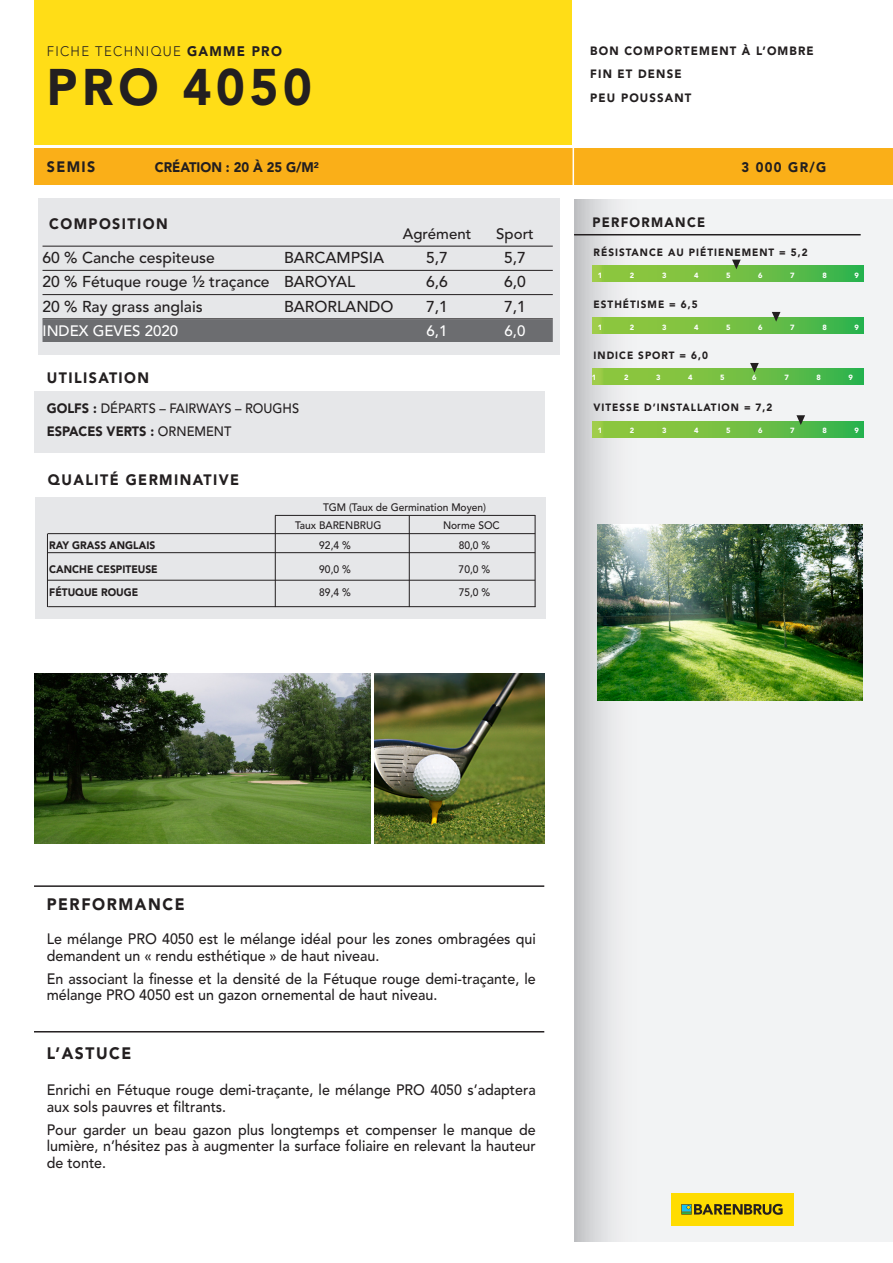
<style>
.page{position:relative;width:893px;height:1263px;background:#fff}
.page>*{position:absolute;margin:0;border:0;box-sizing:border-box;transform-origin:0 0}
.t1{font:900 51px "Avenir LT Std";letter-spacing:.1em;color:#231f20;scale:.95 1}
.t2{font:900 16.5px "Avenir LT Std";letter-spacing:.1em;color:#231f20;scale:.95 1}
.Mini_tab{font:500 15.6px "Avenir LT Std";color:#231f20}
.Mini_tab-2{font:500 15px/16.5px "Avenir LT Std";color:#231f20;scale:.95 1}
.t3{font:900 15px "Avenir LT Std";letter-spacing:.1em;color:#231f20;scale:.95 1}
.Mini_tab-3{font:500 15px "Avenir LT Std";color:#fff}
.Mini_tab-4{font:500 15px "Avenir LT Std";color:#231f20}
.t4{font:900 13.8px "Avenir LT Std";color:#231f20;scale:.95 1}
.t5{font:300 13.8px "Avenir LT Std";letter-spacing:.1em;color:#231f20;scale:.95 1}
.t6{font:500 13.5px "Avenir LT Std";color:#231f20;scale:.95 1}
.t7{font:900 13.5px "Avenir LT Std";color:#231f20;scale:.95 1}
.t8{font:900 13.5px "Avenir LT Std";letter-spacing:.1em;color:#231f20;scale:.95 1}
.t9{font:900 12px "Avenir LT Std";letter-spacing:.1em;color:#231f20;scale:.95 1}
.t10{font:500 10.8px "Avenir LT Std";color:#231f20;scale:.95 1}
.t11{font:900 10.8px "Avenir LT Std";color:#231f20;scale:.95 1}
.t12{font:900 10.5px "Avenir LT Std";letter-spacing:.1em;color:#231f20;scale:.95 1}
.t13{font:900 7.5px "Avenir LT Std";color:#fff}
.s1{font-weight:900}
.s2{font-weight:500}
</style>
<div class="page">
<svg style="left:574px;top:200px;width:319px;height:1042px"></svg>
<div style="left:34px;top:149px;width:859px;height:36px;background:#faaf18"></div>
<div style="left:34px;top:0;width:538px;height:145px;background:#ffdd17"></div>
<div style="left:38px;top:198px;width:522px;height:156px;background:#e6e7e9"></div>
<hr style="left:43px;top:246px;width:510px;height:1px;background:#231f20">
<hr style="left:43px;top:270px;width:510px;height:1px;background:#231f20">
<hr style="left:43px;top:294px;width:510px;height:1px;background:#231f20">
<hr style="left:43px;top:318px;width:510px;height:1px;background:#231f20">
<div style="left:43px;top:319px;width:510px;height:23px;background:#6c6d70"></div>
<hr style="left:573px;top:147px;width:1px;height:41px;background:#fff">
<hr style="left:34px;top:1031px;width:510px;height:1px;background:#231f20">
<hr style="left:34px;top:885px;width:510px;height:2px;background:#231f20">
<img style="left:374px;top:673px;width:170px;height:170px">
<img style="left:34px;top:673px;width:336px;height:170px">
<div style="left:671px;top:1193px;width:122px;height:32px;background:#ffdc01"></div>
<svg style="left:681px;top:1204px;width:102px;height:11px"></svg>
<img style="left:597px;top:524px;width:266px;height:176px">
<div style="left:34px;top:392px;width:510px;height:61px;background:#e6e7e9"></div>
<svg style="left:593px;top:265px;width:270px;height:17px;background:#6dbf44"></svg>
<svg style="left:732px;top:260px;width:9px;height:9px"></svg>
<svg style="left:593px;top:369px;width:270px;height:16px;background:#6dbf44"></svg>
<svg style="left:750px;top:363px;width:9px;height:10px"></svg>
<svg style="left:593px;top:318px;width:270px;height:16px;background:#6dbf44"></svg>
<svg style="left:772px;top:312px;width:8px;height:10px"></svg>
<svg style="left:593px;top:421px;width:270px;height:16px;background:#6dbf44"></svg>
<svg style="left:796px;top:415px;width:9px;height:10px"></svg>
<hr style="left:574px;top:234px;width:287px;height:1px;background:#231f20">
<div style="left:35px;top:497px;width:510px;height:122px;background:#e6e7e9"></div>
<hr style="left:275px;top:515px;width:260px;height:1px;background:#231f20">
<hr style="left:48px;top:533px;width:487px;height:1px;background:#231f20">
<hr style="left:409px;top:516px;width:1px;height:91px;background:#231f20">
<hr style="left:275px;top:516px;width:1px;height:91px;background:#231f20">
<hr style="left:535px;top:515px;width:1px;height:92px;background:#231f20">
<hr style="left:48px;top:552px;width:487px;height:1px;background:#231f20">
<hr style="left:48px;top:580px;width:487px;height:1px;background:#231f20">
<hr style="left:48px;top:606px;width:487px;height:1px;background:#231f20">
<hr style="left:47px;top:534px;width:1px;height:73px;background:#231f20">
<p class="t5" style="left:47px;top:43px;width:249px">FICHE TECHNIQUE <span class="s1">GAMME PRO</span></p>
<p class="t1" style="left:47px;top:56px;width:281px">PRO 4050</p>
<p class="t9" style="left:590px;top:44px;width:237px">BON COMPORTEMENT À L’OMBRE</p>
<p class="t9" style="left:590px;top:67px;width:98px">FIN ET DENSE</p>
<p class="t9" style="left:590px;top:90px;width:108px">PEU POUSSANT</p>
<p class="t3" style="left:47px;top:158px;width:53px">SEMIS</p>
<p class="t4" style="left:155px;top:159px;width:174px">CRÉATION : 20 À 25 G/M²</p>
<p class="t4" style="left:741px;top:159px;width:91px">3 000 GR/G</p>
<p class="t3" style="left:49px;top:214px;width:126px">COMPOSITION</p>
<p class="Mini_tab-4" style="left:403px;top:225px;width:70px">Agrément</p>
<p class="Mini_tab-4" style="left:496px;top:225px;width:39px">Sport</p>
<p class="Mini_tab" style="left:43px;top:249px;width:174px">60 % Canche cespiteuse</p>
<p class="Mini_tab" style="left:284px;top:249px;width:102px">BARCAMPSIA</p>
<p class="Mini_tab" style="left:426px;top:249px;width:23px">5,7</p>
<p class="Mini_tab" style="left:504px;top:249px;width:23px">5,7</p>
<p class="Mini_tab" style="left:43px;top:273px;width:314px">20 % Fétuque rouge ½ traçance BAROYAL</p>
<p class="Mini_tab" style="left:426px;top:273px;width:23px">6,6</p>
<p class="Mini_tab" style="left:504px;top:273px;width:23px">6,0</p>
<p class="Mini_tab" style="left:43px;top:297px;width:162px">20 % Ray grass anglais</p>
<p class="Mini_tab" style="left:284px;top:297px;width:111px">BARORLANDO</p>
<p class="Mini_tab" style="left:426px;top:297px;width:23px">7,1</p>
<p class="Mini_tab" style="left:504px;top:297px;width:23px">7,1</p>
<p class="Mini_tab-3" style="left:43px;top:322px;width:137px">INDEX GEVES 2020</p>
<p class="Mini_tab-3" style="left:427px;top:322px;width:22px">6,1</p>
<p class="Mini_tab-3" style="left:505px;top:322px;width:22px">6,0</p>
<p class="t3" style="left:47px;top:368px;width:109px">UTILISATION</p>
<p class="t6" style="left:47px;top:400px;width:267px"><span class="s1">GOLFS :</span> DÉPARTS – FAIRWAYS – ROUGHS</p>
<p class="t7" style="left:47px;top:423px;width:196px">ESPACES VERTS : <span class="s2">ORNEMENT</span></p>
<p class="t3" style="left:48px;top:471px;width:203px">QUALITÉ GERMINATIVE</p>
<p class="t10" style="left:323px;top:501px;width:173px">TGM (Taux de Germination Moyen)</p>
<p class="t10" style="left:295px;top:519px;width:92px">Taux BARENBRUG</p>
<p class="t10" style="left:443px;top:519px;width:61px">Norme SOC</p>
<p class="t11" style="left:49px;top:539px;width:113px">RAY GRASS ANGLAIS</p>
<p class="t10" style="left:319px;top:539px;width:35px">92,4 %</p>
<p class="t10" style="left:459px;top:539px;width:35px">80,0 %</p>
<p class="t11" style="left:49px;top:562px;width:116px">CANCHE CESPITEUSE</p>
<p class="t10" style="left:319px;top:563px;width:35px">90,0 %</p>
<p class="t10" style="left:459px;top:563px;width:35px">70,0 %</p>
<p class="t11" style="left:49px;top:586px;width:95px">FÉTUQUE ROUGE</p>
<p class="t10" style="left:319px;top:586px;width:35px">89,4 %</p>
<p class="t10" style="left:459px;top:586px;width:35px">75,0 %</p>
<p class="t8" style="left:592px;top:214px;width:120px">PERFORMANCE</p>
<p class="t12" style="left:594px;top:246px;width:227px">RÉSISTANCE AU PIÉTIENEMENT = 5,2</p>
<p class="t13" style="left:598px;top:271px;width:6px">1</p>
<p class="t13" style="left:630px;top:271px;width:6px">2</p>
<p class="t13" style="left:662px;top:271px;width:6px">3</p>
<p class="t13" style="left:694px;top:271px;width:6px">4</p>
<p class="t13" style="left:726px;top:271px;width:6px">5</p>
<p class="t13" style="left:758px;top:271px;width:6px">6</p>
<p class="t13" style="left:790px;top:271px;width:6px">7</p>
<p class="t13" style="left:822px;top:271px;width:6px">8</p>
<p class="t13" style="left:854px;top:271px;width:6px">9</p>
<p class="t12" style="left:594px;top:298px;width:111px">ESTHÉTISME = 6,5</p>
<p class="t13" style="left:598px;top:323px;width:6px">1</p>
<p class="t13" style="left:630px;top:323px;width:6px">2</p>
<p class="t13" style="left:662px;top:323px;width:6px">3</p>
<p class="t13" style="left:694px;top:323px;width:6px">4</p>
<p class="t13" style="left:726px;top:323px;width:6px">5</p>
<p class="t13" style="left:758px;top:323px;width:6px">6</p>
<p class="t13" style="left:790px;top:323px;width:6px">7</p>
<p class="t13" style="left:822px;top:323px;width:6px">8</p>
<p class="t13" style="left:854px;top:323px;width:6px">9</p>
<p class="t12" style="left:594px;top:349px;width:122px">INDICE SPORT = 6,0</p>
<p class="t13" style="left:592px;top:372px;width:6px">1</p>
<p class="t13" style="left:624px;top:372px;width:6px">2</p>
<p class="t13" style="left:656px;top:372px;width:6px">3</p>
<p class="t13" style="left:688px;top:372px;width:6px">4</p>
<p class="t13" style="left:720px;top:372px;width:6px">5</p>
<p class="t13" style="left:752px;top:372px;width:6px">6</p>
<p class="t13" style="left:784px;top:372px;width:6px">7</p>
<p class="t13" style="left:816px;top:372px;width:6px">8</p>
<p class="t13" style="left:848px;top:372px;width:6px">9</p>
<p class="t12" style="left:594px;top:401px;width:190px">VITESSE D’INSTALLATION = 7,2</p>
<p class="t13" style="left:598px;top:426px;width:6px">1</p>
<p class="t13" style="left:630px;top:426px;width:6px">2</p>
<p class="t13" style="left:662px;top:426px;width:6px">3</p>
<p class="t13" style="left:694px;top:426px;width:6px">4</p>
<p class="t13" style="left:726px;top:426px;width:6px">5</p>
<p class="t13" style="left:758px;top:426px;width:6px">6</p>
<p class="t13" style="left:790px;top:426px;width:6px">7</p>
<p class="t13" style="left:822px;top:426px;width:6px">8</p>
<p class="t13" style="left:854px;top:426px;width:6px">9</p>
<p class="t2" style="left:47px;top:894px;width:147px">PERFORMANCE</p>
<p class="Mini_tab-2" style="left:47px;top:931px;width:516px">Le mélange PRO 4050 est le mélange idéal pour les zones ombragées qui demandent un « rendu esthétique » de haut niveau.</p>
<p class="Mini_tab-2" style="left:47px;top:971px;width:516px">En associant la finesse et la densité de la Fétuque rouge demi-traçante, le mélange PRO 4050 est un gazon ornemental de haut niveau.</p>
<p class="t2" style="left:47px;top:1043px;width:91px">L’ASTUCE</p>
<p class="Mini_tab-2" style="left:47px;top:1082px;width:516px">Enrichi en Fétuque rouge demi-traçante, le mélange PRO 4050 s’adaptera aux sols pauvres et filtrants.</p>
<p class="Mini_tab-2" style="left:47px;top:1122px;width:516px;text-align:justify">Pour garder un beau gazon plus longtemps et compenser le manque de lumière, n’hésitez pas à augmenter la surface foliaire en relevant la hauteur de tonte.</p>
</div>
